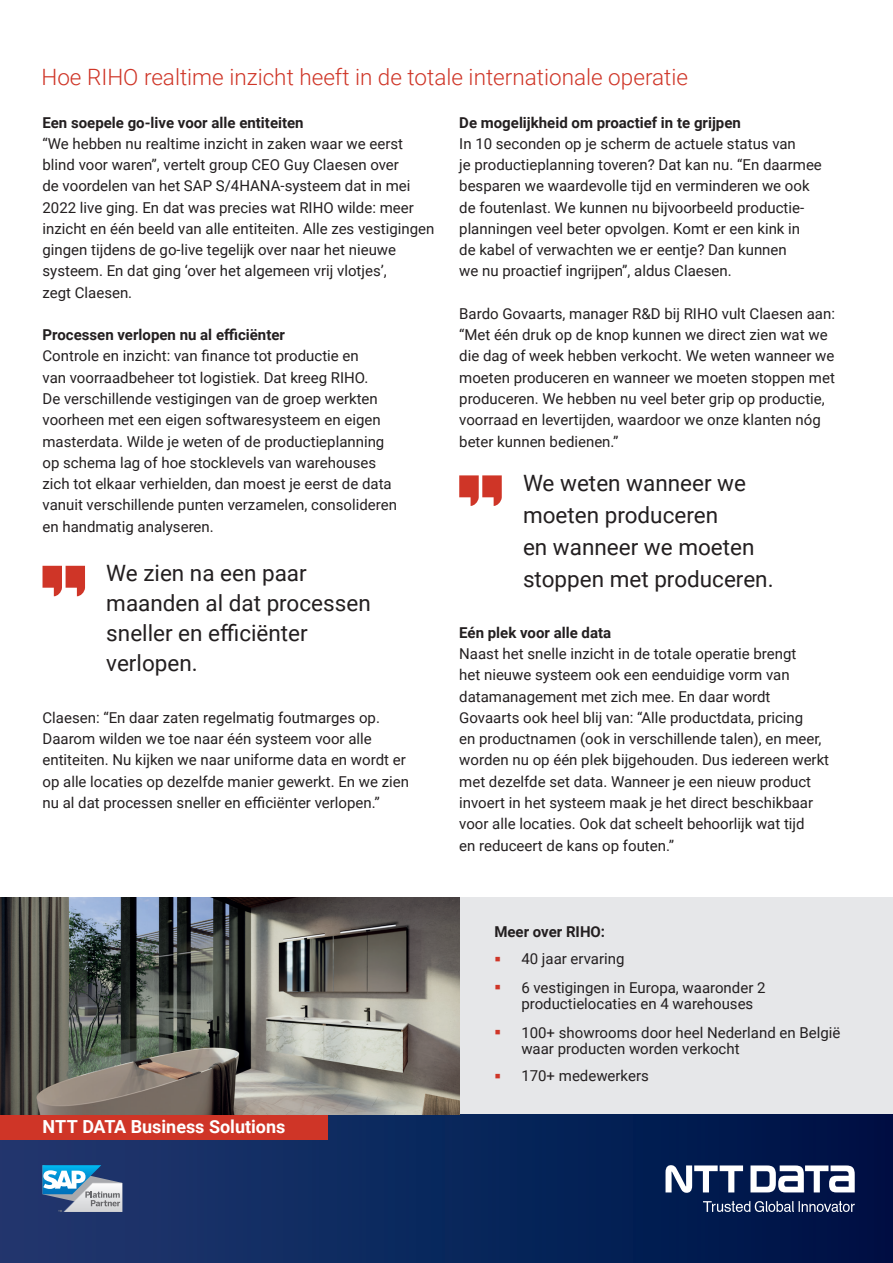
<style>
.page{position:relative;width:893px;height:1263px;background:#fff}
.page>*{position:absolute;margin:0;border:0;box-sizing:border-box;transform-origin:0 0}
.t1{font:900 34.95px "Roboto";color:#cf3527;scale:.43 1}
.NTT_Statement_intro{font:22.5px/30px "Roboto";color:#231f20}
.NTT_Subhead_red_15pt{font:300 22.5px "Roboto";color:#cf3527}
.t2{font:700 18px "Roboto";color:#fff}
.t3{font:15px/21.3px "Roboto";color:#231f20}
._05_Headline_H2_grid{font:700 15px "Roboto";color:#231f20}
.s1{font-weight:700}
</style>
<div class="page">
<div style="left:0;top:1114px;width:893px;height:149px;background:linear-gradient(to right,#1f3970,#001246)"></div>
<svg style="left:43px;top:1165px;width:79px;height:47px"></svg>
<div style="left:0;top:1114px;width:327px;height:26px;background:#cf3527"></div>
<svg style="left:750px;top:1165px;width:105px;height:27px"></svg>
<svg style="left:665px;top:1165px;width:78px;height:28px"></svg>
<svg style="left:703px;top:1201px;width:152px;height:11px;background:#4d5b80"></svg>
<div style="left:459px;top:897px;width:434px;height:217px;background:#e6e7e9"></div>
<svg style="left:43px;top:566px;width:42px;height:30px"></svg>
<svg style="left:459px;top:475px;width:43px;height:31px"></svg>
<img style="left:0;top:897px;width:459px;height:217px">
<p class="NTT_Subhead_red_15pt" style="left:41px;top:61px;width:648px">Hoe RIHO realtime inzicht heeft in de totale internationale operatie</p>
<p class="_05_Headline_H2_grid" style="left:43px;top:112px;width:263px">Een soepele go-live voor alle entiteiten</p>
<p class="t3" style="left:43px;top:132px;width:393px">“We hebben nu realtime inzicht in zaken waar we eerst blind voor waren”, vertelt group CEO Guy Claesen over<br>de voordelen van het SAP S/4HANA-systeem dat in mei 2022 live ging. En dat was precies wat RIHO wilde: meer inzicht en één beeld van alle entiteiten. Alle zes vestigingen gingen tijdens de go-live tegelijk over naar het nieuwe systeem. En dat ging ‘over het algemeen vrij vlotjes’,<br>zegt Claesen.</p>
<p class="t3" style="left:43px;top:324px;width:356px"><span class="s1">Processen verlopen nu al efficiënter<br></span>Controle en inzicht: van finance tot productie en<br>van voorraadbeheer tot logistiek. Dat kreeg RIHO.<br>De verschillende vestigingen van de groep werkten voorheen met een eigen softwaresysteem en eigen masterdata. Wilde je weten of de productieplanning op schema lag of hoe stocklevels van warehouses zich tot elkaar verhielden, dan moest je eerst de data vanuit verschillende punten verzamelen, consolideren en handmatig analyseren.</p>
<p class="NTT_Statement_intro" style="left:106px;top:557px;width:266px">We zien na een paar maanden al dat processen sneller en efficiënter verlopen.</p>
<p class="t3" style="left:43px;top:706px;width:368px">Claesen: “En daar zaten regelmatig foutmarges op.<br>Daarom wilden we toe naar één systeem voor alle entiteiten. Nu kijken we naar uniforme data en wordt er op alle locaties op dezelfde manier gewerkt. En we zien nu al dat processen sneller en efficiënter verlopen.”</p>
<p class="_05_Headline_H2_grid" style="left:459px;top:112px;width:283px">De mogelijkheid om proactief in te grijpen</p>
<p class="t3" style="left:459px;top:132px;width:364px">In 10 seconden op je scherm de actuele status van<br>je productieplanning toveren? Dat kan nu. “En daarmee besparen we waardevolle tijd en verminderen we ook de foutenlast. We kunnen nu bijvoorbeeld productie&shy;planningen veel beter opvolgen. Komt er een kink in<br>de kabel of verwachten we er eentje? Dan kunnen<br>we nu proactief ingrijpen”, aldus Claesen.</p>
<p class="t3" style="left:459px;top:302px;width:377px">Bardo Govaarts, manager R&amp;D bij RIHO vult Claesen aan: “Met één druk op de knop kunnen we direct zien wat we die dag of week hebben verkocht. We weten wanneer we moeten produceren en wanneer we moeten stoppen met produceren. We hebben nu veel beter grip op productie, voorraad en levertijden, waardoor we onze klanten nóg beter kunnen bedienen.”</p>
<p class="NTT_Statement_intro" style="left:523px;top:466px;width:252px;line-height:32px">We weten wanneer we moeten produceren<br>en wanneer we moeten stoppen met produceren.</p>
<p class="t3" style="left:459px;top:621px;width:371px"><span class="s1">Eén plek voor alle data<br></span>Naast het snelle inzicht in de totale operatie brengt<br>het nieuwe systeem ook een eenduidige vorm van datamanagement met zich mee. En daar wordt Govaarts ook heel blij van: “Alle productdata, pricing<br>en productnamen (ook in verschillende talen), en meer, worden nu op één plek bijgehouden. Dus iedereen werkt met dezelfde set data. Wanneer je een nieuw product invoert in het systeem maak je het direct beschikbaar voor alle locaties. Ook dat scheelt behoorlijk wat tijd<br>en reduceert de kans op fouten.”</p>
<p class="t2" style="left:43px;top:1114px;width:244px">NTT DATA Business Solutions</p>
<p class="_05_Headline_H2_grid" style="left:494px;top:921px;width:112px">Meer over RIHO:</p>
<p class="t1" style="left:494px;top:933px;width:17px">-</p>
<p class="t3" style="left:521px;top:948px;width:105px">40 jaar ervaring</p>
<p class="t1" style="left:494px;top:961px;width:17px">-</p>
<p class="t3" style="left:521px;top:979px;width:246px;line-height:16.5px">6 vestigingen in Europa, waaronder 2 productielocaties en 4 warehouses</p>
<p class="t1" style="left:494px;top:1006px;width:17px">-</p>
<p class="t3" style="left:521px;top:1024px;width:321px;line-height:16.5px">100+ showrooms door heel Nederland en België waar producten worden verkocht</p>
<p class="t1" style="left:494px;top:1050px;width:17px">-</p>
<p class="t3" style="left:521px;top:1065px;width:129px">170+ medewerkers</p>
</div>
